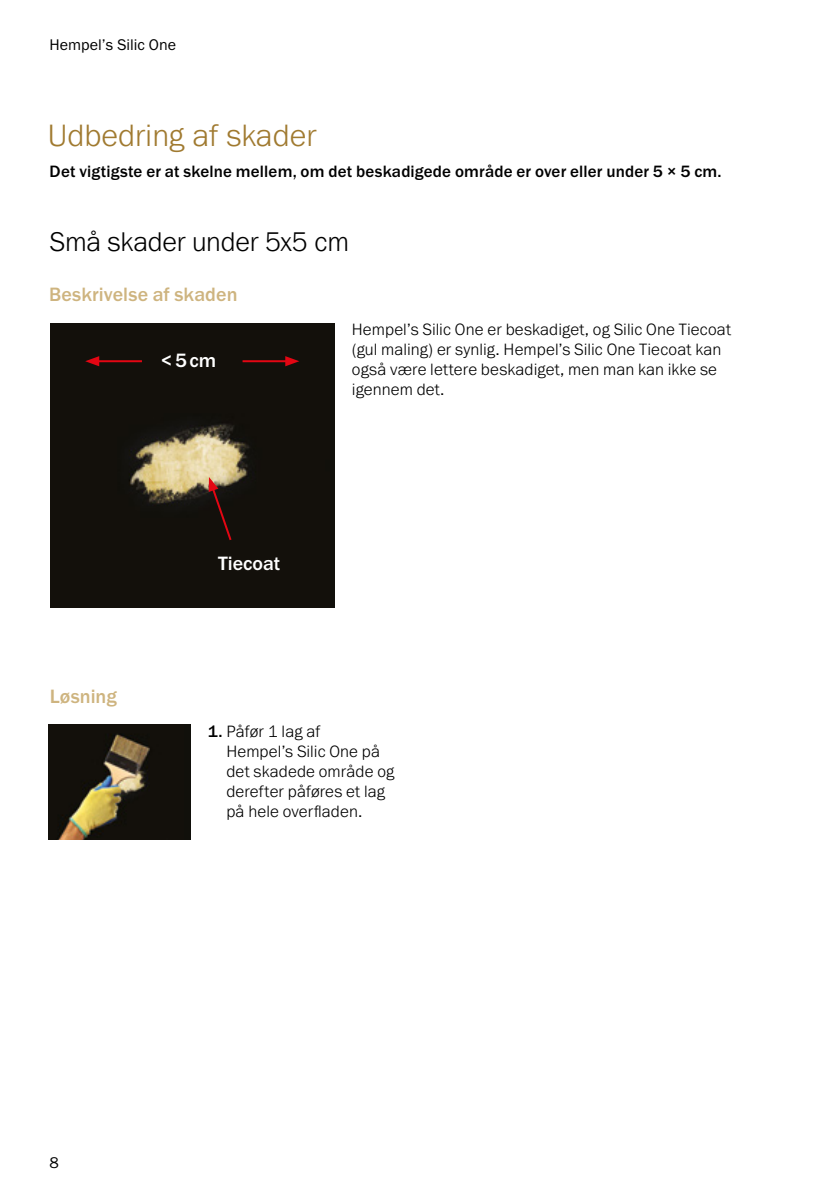
<style>
.page{position:relative;width:840px;height:1191px;background:#fff}
.page>*{position:absolute;margin:0;border:0;box-sizing:border-box;transform-origin:0 0}
.t1{font:300 32px "Franklin Gothic URW";color:#a07a30}
.t2{font:300 28px "Franklin Gothic URW";letter-spacing:-.01em;color:#000}
.t3{font:500 20px "Franklin Gothic URW";letter-spacing:.005em;color:#ceb47f}
.t4{font:500 20px "Franklin Gothic URW";color:#fff}
.t5{font:300 17px/20px "Franklin Gothic URW";letter-spacing:.005em;color:#000}
.t6{font:500 17px "Franklin Gothic URW";letter-spacing:.01em;color:#000}
.t7{font:16px "Franklin Gothic URW Boo";color:#000}
.s1{font-weight:500}
</style>
<div class="page">
<img style="left:49px;top:724px;width:141px;height:115px">
<img style="left:50px;top:324px;width:284px;height:283px">
<svg style="left:208px;top:477px;width:25px;height:65px;background:#3d211b"></svg>
<hr style="left:96px;top:360px;width:46px;height:2px;background:#e30613">
<svg style="left:85px;top:356px;width:14px;height:10px"></svg>
<hr style="left:242px;top:360px;width:46px;height:2px;background:#e30613">
<svg style="left:285px;top:356px;width:14px;height:10px"></svg>
<p class="t7" style="left:50px;top:34px;width:128px">Hempel’s Silic One</p>
<h1 class="t1" style="left:48px;top:115px;width:270px">Udbedring af skader</h1>
<p class="t6" style="left:50px;top:161px;width:673px">Det vigtigste er at skelne mellem, om det beskadigede område er over eller under 5 × 5 cm.</p>
<h2 class="t2" style="left:50px;top:224px;width:300px">Små skader under 5x5 cm</h2>
<p class="t3" style="left:49px;top:282px;width:190px">Beskrivelse af skaden</p>
<p class="t4" style="left:161px;top:347px;width:57px">&lt;5cm</p>
<p class="t3" style="left:50px;top:684px;width:69px">Løsning</p>
<p class="t4" style="left:218px;top:550px;width:64px">Tiecoat</p>
<p class="t5" style="left:352px;top:319px;width:380px">Hempel’s Silic One er beskadiget, og Silic One Tiecoat (gul maling) er synlig. Hempel’s Silic One Tiecoat kan også være lettere beskadiget, men man kan ikke se igennem det.</p>
<p class="t7" style="left:50px;top:1152px;width:11px">8</p>
<p class="t5" style="left:226px;top:720px;width:169px;text-indent:-19px"><span class="s1">1.</span> Påfør 1 lag af<br>Hempel’s Silic One på det skadede område og derefter påføres et lag på hele overfladen.</p>
</div>
